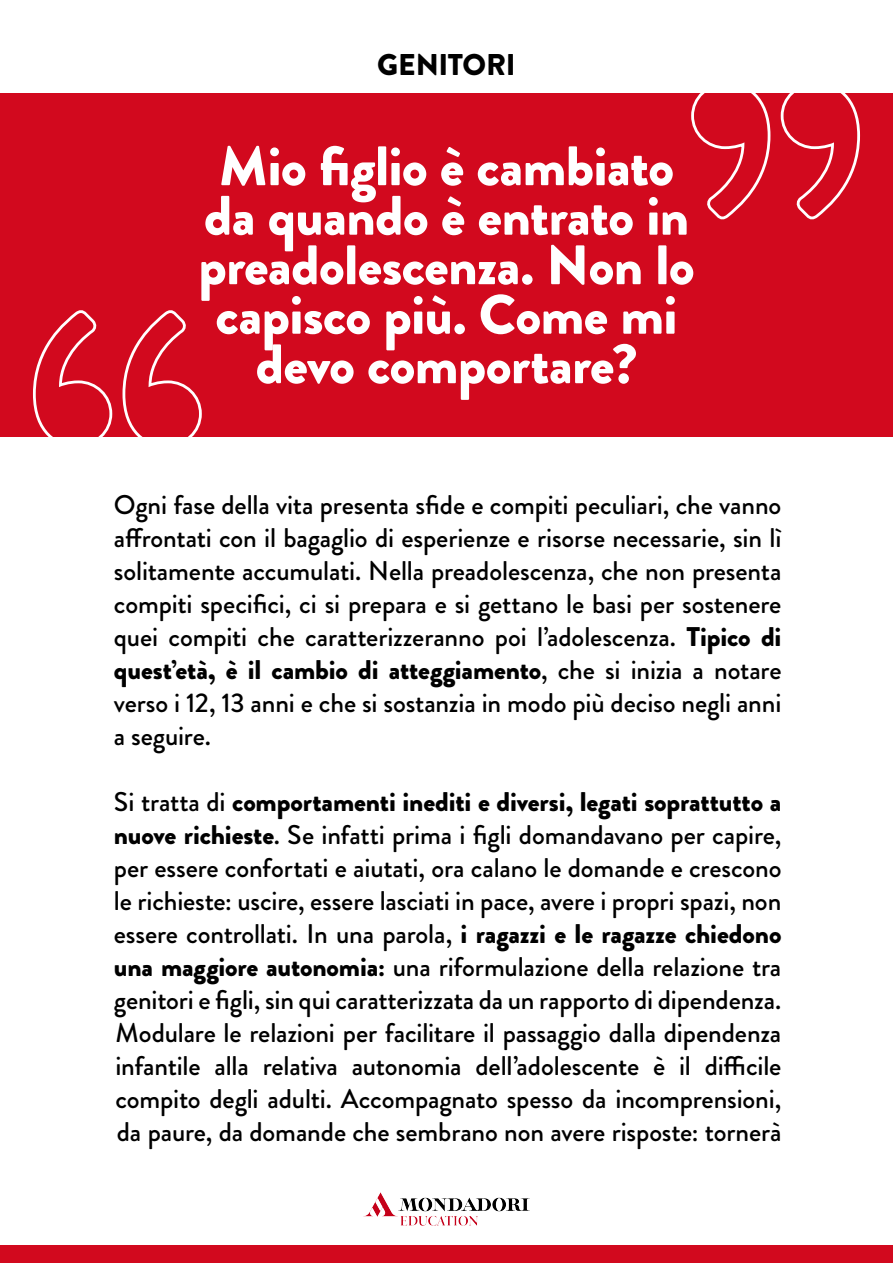
<style>
.page{position:relative;width:893px;height:1263px;background:#fff}
.page>*{position:absolute;margin:0;border:0;box-sizing:border-box;transform-origin:0 0}
.t1{font:900 55.5px/49.5px "Brandon Grotesque";letter-spacing:-.01em;color:#fff;text-align:center}
.t2{font:900 30px "Brandon Grotesque";letter-spacing:-.01em;color:#000}
.t3{font:500 27px/33px "Brandon Grotesque";letter-spacing:-.005em;color:#000;text-align:justify}
.s1{font-weight:900}
</style>
<div class="page">
<div style="left:0;top:1246px;width:893px;height:17px;background:#d2091e"></div>
<img style="left:363px;top:1193px;width:167px;height:32px">
<div style="left:0;top:93px;width:893px;height:343px;background:#d2091e"></div>
<svg style="left:33px;top:310px;width:169px;height:126px"></svg>
<svg style="left:691px;top:93px;width:169px;height:126px"></svg>
<p class="t2" style="left:377px;top:43px;width:140px">GENITORI</p>
<p class="t1" style="left:198px;top:142px;width:498px">Mio figlio è cambiato da quando è entrato in preadolescenza. Non lo capisco più. Come mi</p>
<p class="t1" style="left:256px;top:340px;width:383px">devo comportare?</p>
<p class="t3" style="left:114px;top:489px;width:669px">Ogni fase della vita presenta sfide e compiti peculiari, che vanno affrontati con il bagaglio di esperienze e risorse necessarie, sin lì solitamente accumulati. Nella preadolescenza, che non presenta compiti specifici, ci si prepara e si gettano le basi per sostenere quei compiti che caratterizzeranno poi l’adolescenza. <span class="s1">Tipico di quest’età, è il cambio di atteggiamento</span>, che si inizia a notare verso i 12, 13 anni e che si sostanzia in modo più deciso negli anni a seguire.</p>
<p class="t3" style="left:114px;top:786px;width:669px">Si tratta di <span class="s1">comportamenti inediti e diversi, legati soprattutto a nuove richieste</span>. Se infatti prima i figli domandavano per capire, per essere confortati e aiutati, ora calano le domande e crescono le richieste: uscire, essere lasciati in pace, avere i propri spazi, non essere controllati. In una parola, <span class="s1">i ragazzi e le ragazze chiedono una maggiore autonomia:</span> una riformulazione della relazione tra genitori e figli, sin qui caratterizzata da un rapporto di dipendenza.</p>
<p class="t3" style="left:115px;top:1017px;width:668px">Modulare le relazioni per facilitare il passaggio dalla dipendenza infantile alla relativa autonomia dell’adolescente è il difficile compito degli adulti. Accompagnato spesso da incomprensioni, da paure, da domande che sembrano non avere risposte: tornerà</p>
</div>
